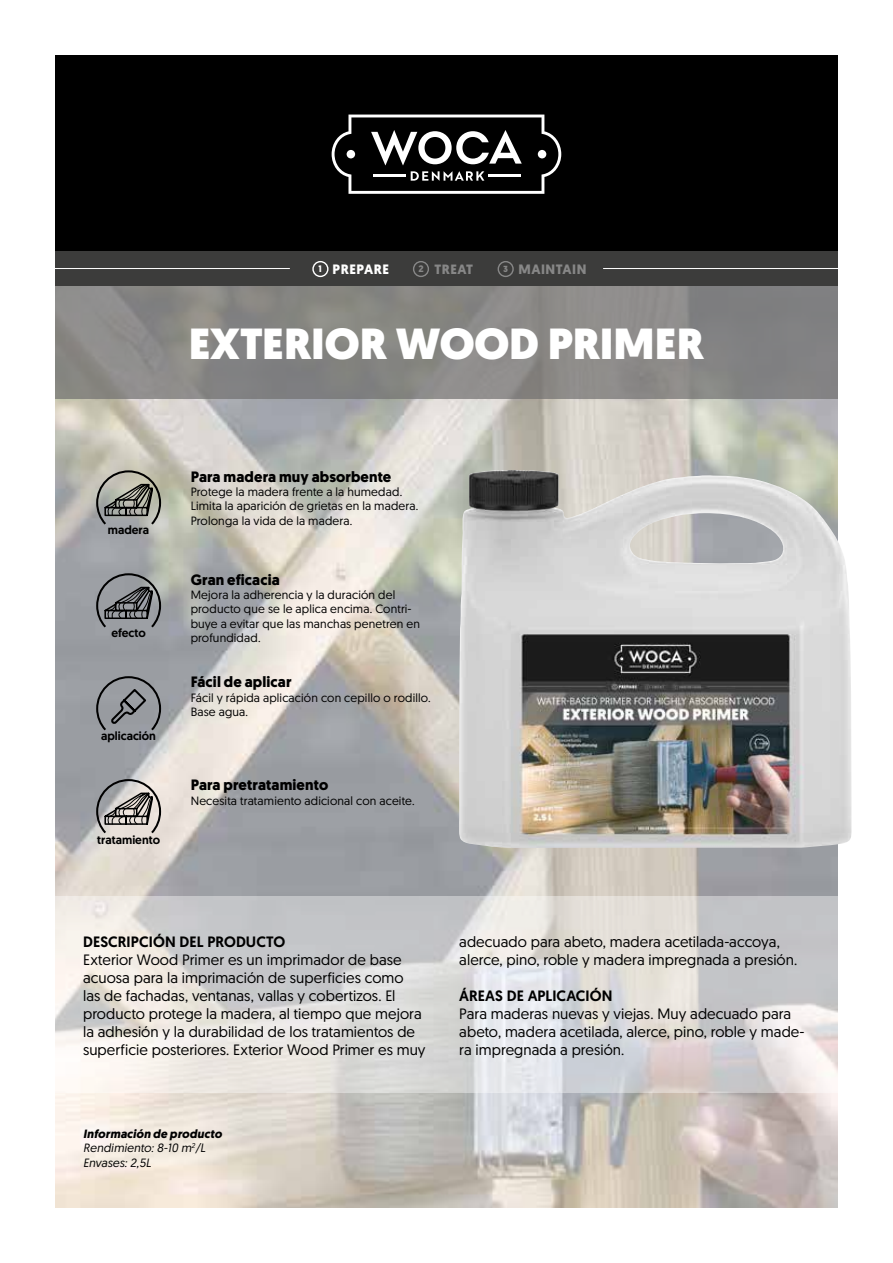
<style>
.page{position:relative;width:893px;height:1263px;background:#fff}
.page>*{position:absolute;margin:0;border:0;box-sizing:border-box;transform-origin:0 0}
.t1{font:900 43.5px "Geomanist";color:#fff}
.t2{font:15px/18px "Geomanist";letter-spacing:.005em;color:#000}
.t3{font:700 15px "Geomanist";letter-spacing:.01em;color:#000}
.t4{font:500 15px "Geomanist";letter-spacing:.005em;color:#000}
.t5{font:700 13.5px "Geomanist";letter-spacing:.04em;color:#878787}
.t6{font:700 13.5px "Geomanist";letter-spacing:.04em;color:#fff}
.t7{font:12px/14.4px "Geomanist";letter-spacing:.01em;color:#000}
.t8{font:italic 12px/14.4px "Geomanist";letter-spacing:.01em;color:#000}
.t9{font:500 12px "Geomanist";color:#000}
.s1{font-size:9.45px}
.s2{font-size:8.85px}
.s3{font-weight:700}
</style>
<div class="page">
<img style="left:55px;top:399px;width:783px;height:809px">
<div style="left:55px;top:55px;width:783px;height:197px;background:#000"></div>
<svg style="left:332px;top:115px;width:229px;height:79px"></svg>
<div style="left:55px;top:286px;width:783px;height:113px;background:#878684"></div>
<img style="left:459px;top:470px;width:393px;height:378px">
<svg style="left:55px;top:896px;width:783px;height:197px;background:#dbd9d8"></svg>
<svg style="left:96px;top:676px;width:65px;height:54px;background:#828589"></svg>
<svg style="left:96px;top:470px;width:65px;height:54px;background:#8b8c84"></svg>
<div style="left:55px;top:252px;width:783px;height:34px;background:#3c3c3b"></div>
<hr style="left:55px;top:268px;width:235px;height:1px;background:#fff">
<hr style="left:603px;top:268px;width:235px;height:1px;background:#fff">
<div style="left:312px;top:261px;width:16px;height:16px;border:1px solid #fff;border-radius:50%"></div>
<div style="left:413px;top:261px;width:16px;height:16px;border:1px solid #878787;border-radius:50%"></div>
<div style="left:498px;top:261px;width:16px;height:16px;border:1px solid #878787;border-radius:50%"></div>
<svg style="left:96px;top:779px;width:65px;height:54px;background:#9f9b99"></svg>
<svg style="left:96px;top:573px;width:65px;height:54px;background:#76787b"></svg>
<p class="t6" style="left:319px;top:260px;width:72px"><span class="s1">1</span> PREPARE</p>
<p class="t5" style="left:418px;top:260px;width:56px"><span class="s1">2</span> TREAT</p>
<p class="t5" style="left:503px;top:260px;width:85px"><span class="s2">3</span> MAINTAIN</p>
<h1 class="t1" style="left:189px;top:314px;width:517px">EXTERIOR WOOD PRIMER</h1>
<p class="t9" style="left:108px;top:522px;width:43px">madera</p>
<p class="t9" style="left:111px;top:625px;width:36px">efecto</p>
<p class="t9" style="left:101px;top:727px;width:56px">aplicación</p>
<p class="t9" style="left:97px;top:832px;width:64px">tratamiento</p>
<p class="t3" style="left:191px;top:466px;width:202px">Para madera muy absorbente</p>
<p class="t7" style="left:191px;top:484px;width:229px">Protege la madera frente a la humedad.<br>Limita la aparición de grietas en la madera.<br>Prolonga la vida de la madera.</p>
<p class="t3" style="left:191px;top:569px;width:91px">Gran eficacia</p>
<p class="t7" style="left:191px;top:587px;width:231px">Mejora la adherencia y la duración del producto que se le aplica encima. Contri&shy;buye a evitar que las manchas penetren en profundidad.</p>
<p class="t3" style="left:191px;top:672px;width:102px">Fácil de aplicar</p>
<p class="t7" style="left:191px;top:690px;width:242px">Fácil y rápida aplicación con cepillo o rodillo.<br>Base agua.</p>
<p class="t3" style="left:191px;top:775px;width:139px">Para pretratamiento</p>
<p class="t7" style="left:191px;top:793px;width:225px">Necesita tratamiento adicional con aceite.</p>
<p class="t4" style="left:83px;top:932px;width:204px">DESCRIPCIÓN DEL PRODUCTO</p>
<p class="t2" style="left:83px;top:950px;width:344px">Exterior Wood Primer es un imprimador de base acuosa para la imprimación de superficies como<br>las de fachadas, ventanas, vallas y cobertizos. El producto protege la madera, al tiempo que mejora la adhesión y la durabilidad de los tratamientos de superficie posteriores. Exterior Wood Primer es muy</p>
<p class="t8" style="left:83px;top:1126px;width:140px"><span class="s3">Información de producto<br></span>Rendimiento: 8-10 m<sup>2</sup>/L<br>Envases: 2,5L</p>
<p class="t2" style="left:459px;top:932px;width:340px">adecuado para abeto, madera acetilada-accoya, alerce, pino, roble y madera impregnada a presión.</p>
<p class="t4" style="left:459px;top:986px;width:155px">ÁREAS DE APLICACIÓN</p>
<p class="t2" style="left:459px;top:1004px;width:347px">Para maderas nuevas y viejas. Muy adecuado para abeto, madera acetilada, alerce, pino, roble y made&shy;ra impregnada a presión.</p>
</div>
